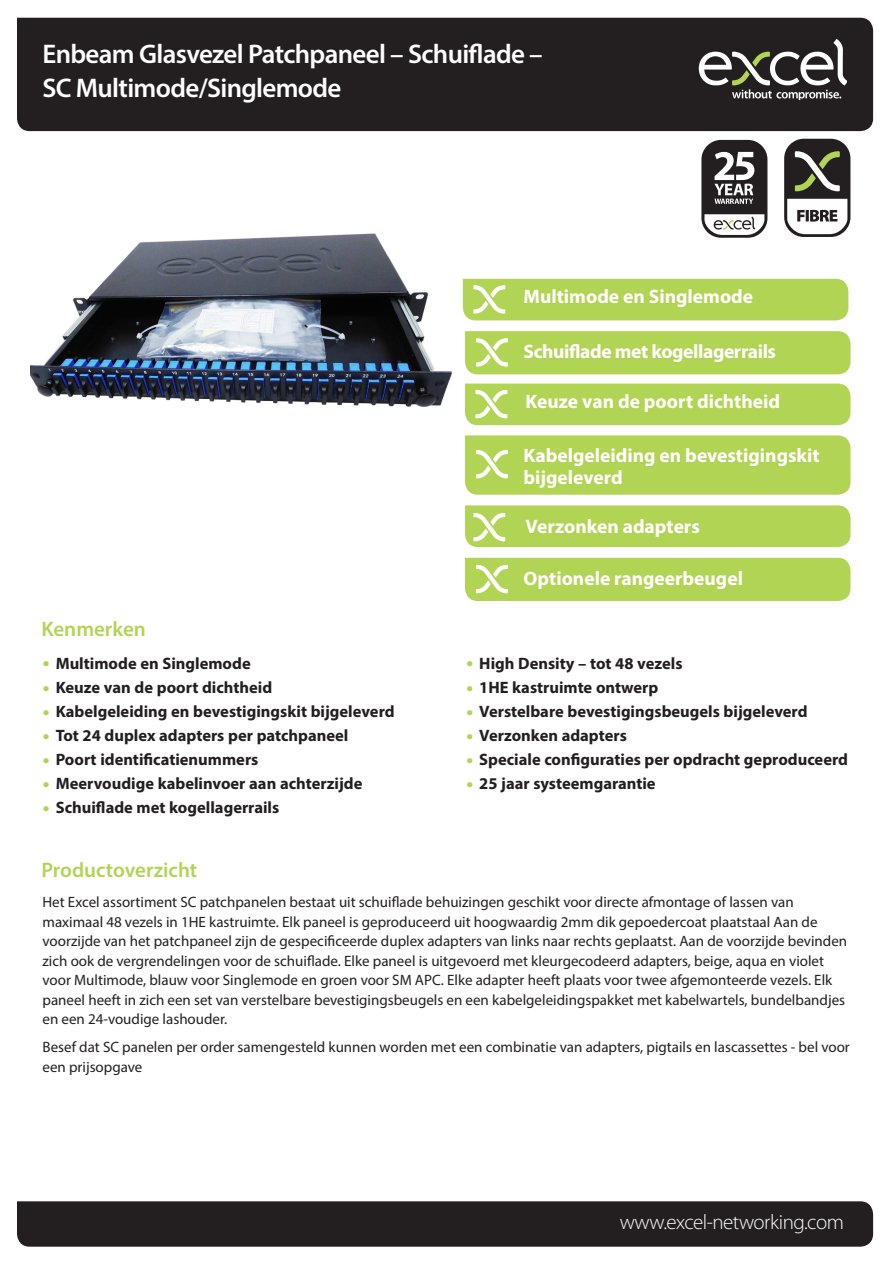
<style>
.page{position:relative;width:893px;height:1263px;background:#fff}
.page>*{position:absolute;margin:0;border:0;box-sizing:border-box;transform-origin:0 0}
.t1{font:600 27px/34.5px "Myriad Pro";letter-spacing:-.025em;color:#fff}
.Intro_Body_copy{font:600 21px "Myriad Pro";color:#b2d454}
.t2{font:300 21px "Myriad Pro";letter-spacing:-.025em;color:#fff}
.Intro_Body_copy-2{font:700 19.5px "Myriad Pro";color:#fff}
.Intro_Body_copy-3{font:700 19.5px "Myriad Pro";letter-spacing:-.02em;color:#fff}
.t3{font:700 16.5px "Myriad Pro";color:#231f20}
.Body_copy{font:15px/19.5px "Myriad Pro";color:#231f20}
</style>
<div class="page">
<div style="left:17px;top:18px;width:856px;height:113px;background:#231f20"></div>
<svg style="left:699px;top:39px;width:147px;height:60px"></svg>
<div style="left:17px;top:1201px;width:856px;height:46px;background:#231f20"></div>
<svg style="left:701px;top:140px;width:66px;height:98px"></svg>
<div style="left:463px;top:279px;width:385px;height:41px;background:#b2d454"></div>
<div style="left:465px;top:331px;width:385px;height:43px;background:#b2d454"></div>
<div style="left:465px;top:435px;width:385px;height:60px;background:#b2d454"></div>
<div style="left:465px;top:505px;width:385px;height:42px;background:#b2d454"></div>
<div style="left:465px;top:558px;width:385px;height:43px;background:#b2d454"></div>
<img style="left:30px;top:233px;width:422px;height:174px">
<div style="left:465px;top:384px;width:385px;height:41px;background:#b2d454"></div>
<svg style="left:784px;top:139px;width:66px;height:98px"></svg>
<h1 class="t1" style="left:43px;top:36px;width:502px">Enbeam Glasvezel Patchpaneel – Schuiflade –<br>SC Multimode/Singlemode</h1>
<p class="Intro_Body_copy-2" style="left:523px;top:284px;width:231px">Multimode en Singlemode</p>
<p class="Intro_Body_copy-3" style="left:523px;top:339px;width:254px">Schuiflade met kogellagerrails</p>
<p class="Intro_Body_copy-2" style="left:526px;top:389px;width:256px">Keuze van de poort dichtheid</p>
<p class="Intro_Body_copy" style="left:41px;top:615px;width:106px">Kenmerken</p>
<p class="t3" style="left:56px;top:652px;width:197px">Multimode en Singlemode</p>
<p class="t3" style="left:56px;top:676px;width:218px">Keuze van de poort dichtheid</p>
<p class="t3" style="left:56px;top:700px;width:340px">Kabelgeleiding en bevestigingskit bijgeleverd</p>
<p class="t3" style="left:56px;top:725px;width:294px">Tot 24 duplex adapters per patchpaneel</p>
<p class="t3" style="left:56px;top:749px;width:204px">Poort identificatienummers</p>
<p class="t3" style="left:56px;top:773px;width:308px">Meervoudige kabelinvoer aan achterzijde</p>
<p class="t3" style="left:56px;top:797px;width:225px">Schuiflade met kogellagerrails</p>
<p class="Intro_Body_copy-2" style="left:523px;top:443px;width:298px">Kabelgeleiding en bevestigingskit</p>
<p class="Intro_Body_copy-2" style="left:523px;top:465px;width:101px">bijgeleverd</p>
<p class="Intro_Body_copy-2" style="left:526px;top:514px;width:176px">Verzonken adapters</p>
<p class="Intro_Body_copy-2" style="left:523px;top:565px;width:221px">Optionele rangeerbeugel</p>
<p class="t3" style="left:479px;top:652px;width:205px">High Density – tot 48 vezels</p>
<p class="t3" style="left:479px;top:676px;width:181px">1HE kastruimte ontwerp</p>
<p class="t3" style="left:479px;top:700px;width:330px">Verstelbare bevestigingsbeugels bijgeleverd</p>
<p class="t3" style="left:479px;top:725px;width:149px">Verzonken adapters</p>
<p class="t3" style="left:479px;top:749px;width:370px">Speciale configuraties per opdracht geproduceerd</p>
<p class="t3" style="left:479px;top:773px;width:178px">25 jaar systeemgarantie</p>
<p class="Intro_Body_copy" style="left:41px;top:856px;width:157px">Productoverzicht</p>
<p class="Body_copy" style="left:43px;top:892px;width:806px">Het Excel assortiment SC patchpanelen bestaat uit schuiflade behuizingen geschikt voor directe afmontage of lassen van maximaal 48 vezels in 1HE kastruimte. Elk paneel is geproduceerd uit hoogwaardig 2mm dik gepoedercoat plaatstaal Aan de voorzijde van het patchpaneel zijn de gespecificeerde duplex adapters van links naar rechts geplaatst. Aan de voorzijde bevinden zich ook de vergrendelingen voor de schuiflade. Elke paneel is uitgevoerd met kleurgecodeerd adapters, beige, aqua en violet voor Multimode, blauw voor Singlemode en groen voor SM APC. Elke adapter heeft plaats voor twee afgemonteerde vezels. Elk paneel heeft in zich een set van verstelbare bevestigingsbeugels en een kabelgeleidingspakket met kabelwartels, bundelbandjes en een 24-voudige lashouder.</p>
<p class="Body_copy" style="left:43px;top:1037px;width:809px">Besef dat SC panelen per order samengesteld kunnen worden met een combinatie van adapters, pigtails en lascassettes - bel voor een prijsopgave</p>
<h2 class="t2" style="left:620px;top:1210px;width:226px">www.excel-networking.com</h2>
</div>
